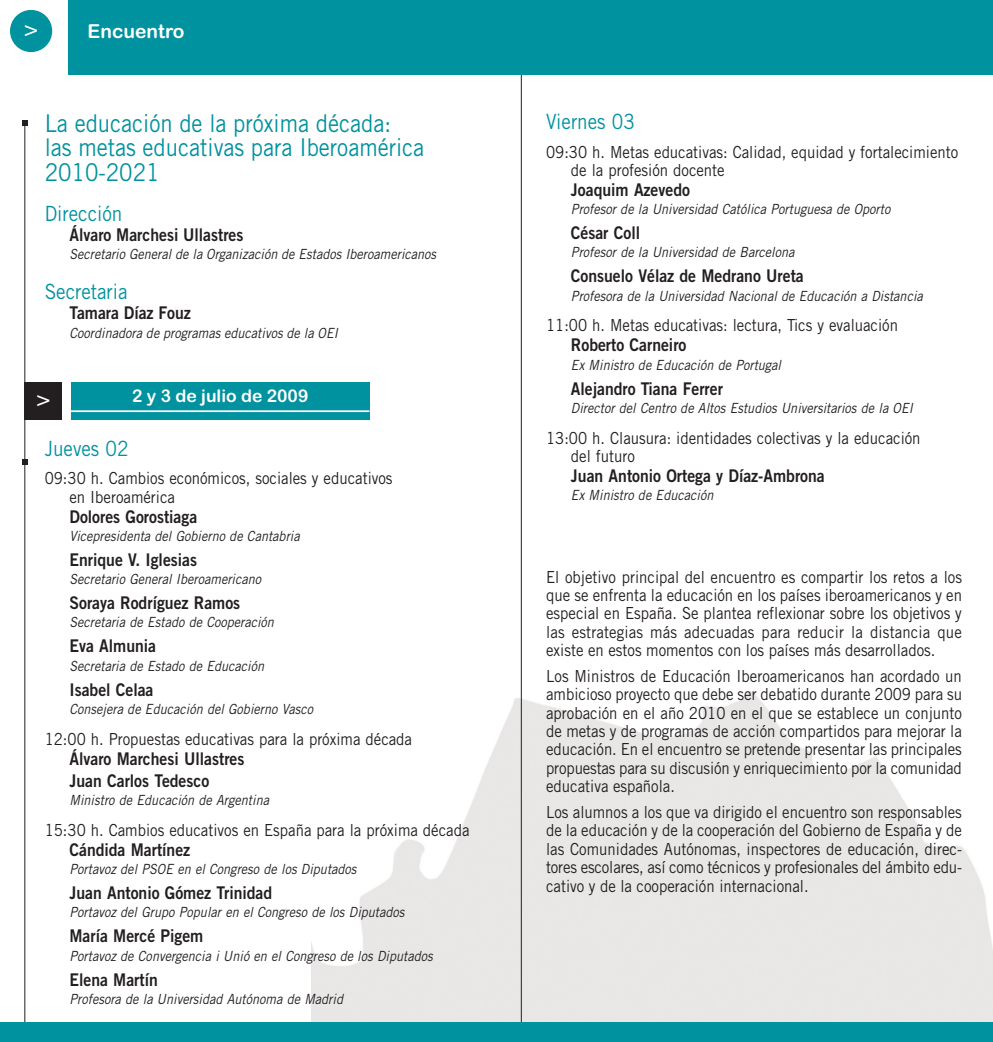
<style>
.page{position:relative;width:993px;height:1042px;background:#fff}
.page>*{position:absolute;margin:0;border:0;box-sizing:border-box;transform-origin:0 0}
.t1{font:24.5px/24.5px "Trade Gothic";color:#00929f;scale:.9 1}
.t2{font:21px "Trade Gothic";color:#00929f;scale:.9 1}
.t3{font:21px "Helvetica";color:#fff}
.t4{font:19.25px "Arial Rounded MT Bold";color:#fff}
.t5{font:17.5px/22.4px "Trade Gothic Bold Two";color:#231f20;scale:.9 1}
.t6{font:17.5px "Arial Rounded MT Bold";color:#fff}
.t7{font:16.62px/18.4px "Trade Gothic";color:#231f20;scale:.9 1}
.t8{font:italic 14px "Trade Gothic";color:#231f20;scale:.9 1}
</style>
<div class="page">
<img style="left:311px;top:691px;width:681px;height:331px">
<div style="left:10px;top:10px;width:42px;height:42px;background:#00929f;border-radius:50%"></div>
<hr style="left:24px;top:123px;width:1px;height:919px;background:#231f20">
<hr style="left:520px;top:64px;width:1px;height:978px;background:#231f20">
<svg style="left:22px;top:120px;width:6px;height:6px"></svg>
<svg style="left:22px;top:459px;width:6px;height:6px"></svg>
<div style="left:68px;top:0;width:924px;height:74px;background:#00929f"></div>
<div style="left:71px;top:383px;width:298px;height:37px;background:#00929f"></div>
<hr style="left:71px;top:410px;width:298px;height:2px;background:#fff">
<div style="left:25px;top:383px;width:37px;height:37px;background:#231f20"></div>
<div style="left:0;top:1022px;width:992px;height:20px;background:#00929f"></div>
<p class="t3" style="left:25px;top:21px;width:14px">&gt;</p>
<p class="t4" style="left:87px;top:24px;width:98px">Encuentro</p>
<h1 class="t1" style="left:45px;top:113px;width:423px">La educación de la próxima década:<br>las metas educativas para Iberoamérica<br>2010-2021</h1>
<p class="t2" style="left:45px;top:206px;width:88px">Dirección</p>
<p class="t5" style="left:69px;top:225px;width:195px">Álvaro Marchesi Ullastres</p>
<p class="t8" style="left:69px;top:249px;width:411px">Secretario General de la Organización de Estados Iberoamericanos</p>
<p class="t2" style="left:45px;top:284px;width:94px">Secretaria</p>
<p class="t5" style="left:69px;top:303px;width:136px">Tamara Díaz Fouz</p>
<p class="t8" style="left:69px;top:327px;width:302px">Coordinadora de programas educativos de la OEI</p>
<p class="t3" style="left:37px;top:391px;width:14px">&gt;</p>
<p class="t6" style="left:132px;top:390px;width:178px">2 y 3 de julio de 2009</p>
<p class="t2" style="left:45px;top:441px;width:95px">Jueves 02</p>
<p class="t7" style="left:69px;top:471px;width:360px;text-indent:-25px">09:30 h. Cambios económicos, sociales y educativos en Iberoamérica</p>
<p class="t5" style="left:69px;top:507px;width:143px">Dolores Gorostiaga</p>
<p class="t8" style="left:69px;top:531px;width:260px">Vicepresidenta del Gobierno de Cantabria</p>
<p class="t5" style="left:69px;top:550px;width:143px">Enrique V. Iglesias</p>
<p class="t8" style="left:69px;top:574px;width:217px">Secretario General Iberoamericano</p>
<p class="t5" style="left:69px;top:593px;width:191px">Soraya Rodríguez Ramos</p>
<p class="t8" style="left:69px;top:617px;width:231px">Secretaria de Estado de Cooperación</p>
<p class="t5" style="left:69px;top:636px;width:98px">Eva Almunia</p>
<p class="t8" style="left:69px;top:660px;width:220px">Secretaria de Estado de Educación</p>
<p class="t5" style="left:69px;top:680px;width:95px">Isabel Celaa</p>
<p class="t8" style="left:69px;top:703px;width:275px">Consejera de Educación del Gobierno Vasco</p>
<p class="t7" style="left:45px;top:731px;width:409px">12:00 h. Propuestas educativas para la próxima década</p>
<p class="t5" style="left:69px;top:749px;width:196px">Álvaro Marchesi Ullastres<br>Juan Carlos Tedesco</p>
<p class="t8" style="left:69px;top:795px;width:226px">Ministro de Educación de Argentina</p>
<p class="t7" style="left:45px;top:822px;width:473px">15:30 h. Cambios educativos en España para la próxima década</p>
<p class="t5" style="left:69px;top:840px;width:136px">Cándida Martínez</p>
<p class="t8" style="left:69px;top:864px;width:323px">Portavoz del PSOE en el Congreso de los Diputados</p>
<p class="t5" style="left:69px;top:883px;width:227px">Juan Antonio Gómez Trinidad</p>
<p class="t8" style="left:69px;top:907px;width:376px">Portavoz del Grupo Popular en el Congreso de los Diputados</p>
<p class="t5" style="left:69px;top:926px;width:150px">María Mercé Pigem</p>
<p class="t8" style="left:69px;top:950px;width:408px">Portavoz de Convergencia i Unió en el Congreso de los Diputados</p>
<p class="t5" style="left:69px;top:969px;width:100px">Elena Martín</p>
<p class="t8" style="left:69px;top:993px;width:308px">Profesora de la Universidad Autónoma de Madrid</p>
<p class="t2" style="left:546px;top:114px;width:100px">Viernes 03</p>
<p class="t7" style="left:570px;top:144px;width:432px;text-indent:-25px">09:30 h. Metas educativas: Calidad, equidad y fortalecimiento de la profesión docente</p>
<p class="t5" style="left:570px;top:180px;width:134px">Joaquim Azevedo</p>
<p class="t8" style="left:570px;top:204px;width:359px">Profesor de la Universidad Católica Portuguesa de Oporto</p>
<p class="t5" style="left:570px;top:223px;width:78px">César Coll</p>
<p class="t8" style="left:570px;top:247px;width:253px">Profesor de la Universidad de Barcelona</p>
<p class="t5" style="left:570px;top:266px;width:260px">Consuelo Vélaz de Medrano Ureta</p>
<p class="t8" style="left:570px;top:290px;width:395px">Profesora de la Universidad Nacional de Educación a Distancia</p>
<p class="t7" style="left:546px;top:318px;width:392px">11:00 h. Metas educativas: lectura, Tics y evaluación</p>
<p class="t5" style="left:570px;top:335px;width:130px">Roberto Carneiro</p>
<p class="t8" style="left:570px;top:359px;width:238px">Ex Ministro de Educación de Portugal</p>
<p class="t5" style="left:570px;top:379px;width:170px">Alejandro Tiana Ferrer</p>
<p class="t8" style="left:570px;top:403px;width:384px">Director del Centro de Altos Estudios Universitarios de la OEI</p>
<p class="t7" style="left:570px;top:430px;width:390px;text-indent:-25px">13:00 h. Clausura: identidades colectivas y la educación del futuro</p>
<p class="t5" style="left:570px;top:466px;width:283px">Juan Antonio Ortega y Díaz-Ambrona</p>
<p class="t8" style="left:570px;top:490px;width:162px">Ex Ministro de Educación</p>
<p class="t7" style="left:546px;top:569px;width:463px;text-align:justify">El objetivo principal del encuentro es compartir los retos a los que se enfrenta la educación en los países iberoamericanos y en especial en España. Se plantea reflexionar sobre los objetivos y las estrategias más adecuadas para reducir la distancia que existe en estos momentos con los países más desarrollados.</p>
<p class="t7" style="left:546px;top:668px;width:463px;text-align:justify">Los Ministros de Educación Iberoamericanos han acordado un ambicioso proyecto que debe ser debatido durante 2009 para su aprobación en el año 2010 en el que se establece un conjunto de metas y de programas de acción compartidos para mejorar la educación. En el encuentro se pretende presentar las principales propuestas para su discusión y enriquecimiento por la comunidad educativa española.</p>
<p class="t7" style="left:546px;top:804px;width:463px;text-align:justify">Los alumnos a los que va dirigido el encuentro son responsables de la educación y de la cooperación del Gobierno de España y de las Comunidades Autónomas, inspectores de educación, direc&shy;tores escolares, así como técnicos y profesionales del ámbito edu&shy;cativo y de la cooperación internacional.</p>
</div>
